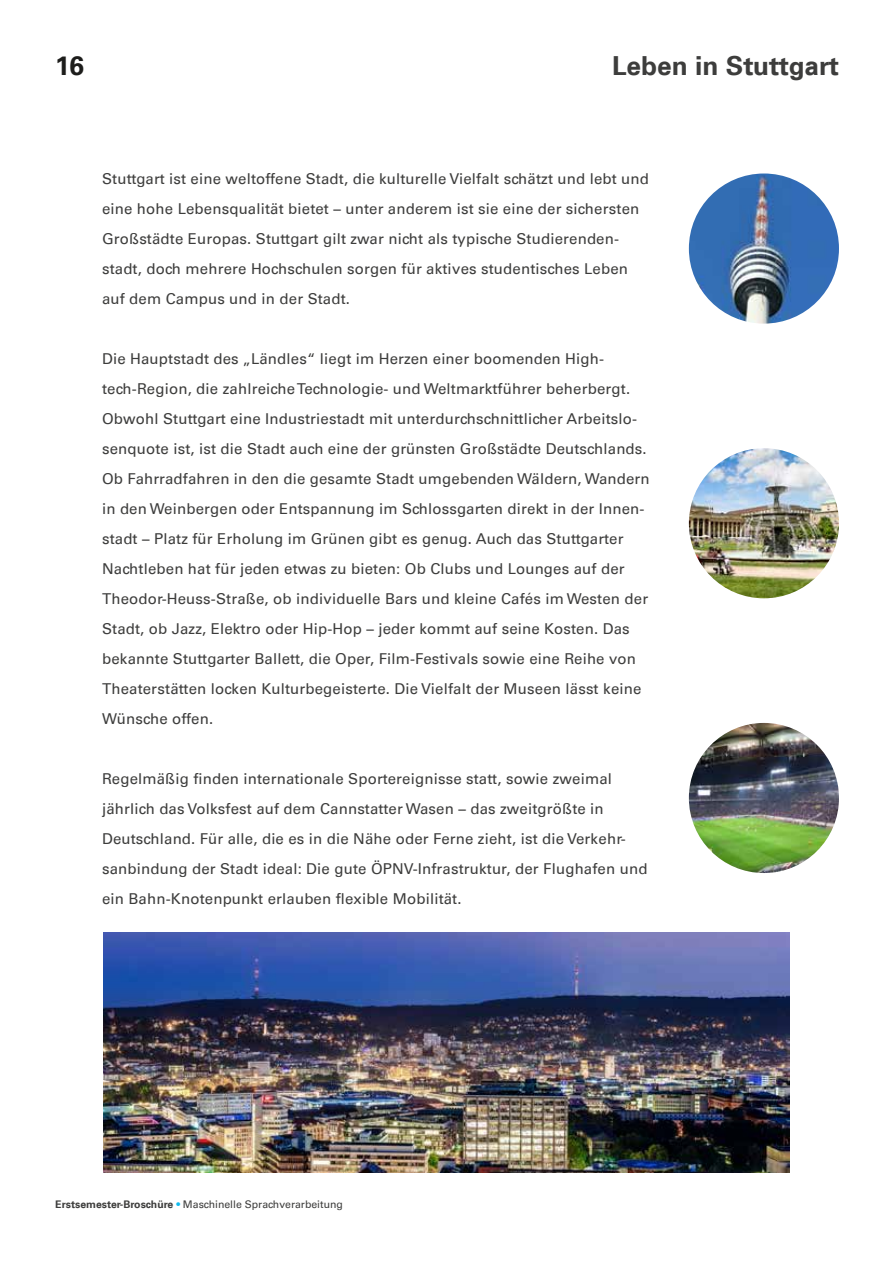
<style>
.page{position:relative;width:893px;height:1263px;background:#fff}
.page>*{position:absolute;margin:0;border:0;box-sizing:border-box;transform-origin:0 0}
.t1{font:26.25px "Universfor Uni S65 Bd";color:#3d3d3c}
.t2{font:26.25px "Universfor Uni S65 Bd";color:#1d1d1b}
.t3{font:15px/30px "Universfor Uni S55 Rm";letter-spacing:.01em;color:#3d3d3c}
.t4{font:10.5px "Universfor Uni S55 Rm";color:#3d3d3c}
.s1{font-family:"Universfor Uni S65 Bd"}
.s2{color:#10bbef}
</style>
<div class="page">
<img style="left:689px;top:448px;width:150px;height:150px;border-radius:75px">
<img style="left:103px;top:932px;width:687px;height:241px">
<img style="left:689px;top:173px;width:150px;height:151px;border-radius:75px">
<img style="left:689px;top:723px;width:150px;height:150px;border-radius:75px">
<h1 class="t2" style="left:55px;top:47px;width:31px">16</h1>
<h1 class="t1" style="left:612px;top:47px;width:228px">Leben in Stuttgart</h1>
<p class="t3" style="left:102px;top:163px;width:549px">Stuttgart ist eine weltoffene Stadt, die kulturelle Vielfalt schätzt und lebt und eine hohe Lebensqualität bietet – unter anderem ist sie eine der sichersten Großstädte Europas. Stuttgart gilt zwar nicht als typische Studierenden&shy;stadt, doch mehrere Hochschulen sorgen für aktives studentisches Leben auf dem Campus und in der Stadt.</p>
<p class="t3" style="left:102px;top:343px;width:549px">Die Hauptstadt des „Ländles“ liegt im Herzen einer boomenden High&shy;tech-Region, die zahlreiche Technologie- und Weltmarktführer beherbergt.<br>Obwohl Stuttgart eine Industriestadt mit unterdurchschnittlicher Arbeitslo&shy;senquote ist, ist die Stadt auch eine der grünsten Großstädte Deutschlands.<br>Ob Fahrradfahren in den die gesamte Stadt umgebenden Wäldern, Wandern in den Weinbergen oder Entspannung im Schlossgarten direkt in der Innen&shy;stadt – Platz für Erholung im Grünen gibt es genug. Auch das Stuttgarter Nachtleben hat für jeden etwas zu bieten: Ob Clubs und Lounges auf der Theodor-Heuss-Straße, ob individuelle Bars und kleine Cafés im Westen der Stadt, ob Jazz, Elektro oder Hip-Hop – jeder kommt auf seine Kosten. Das bekannte Stuttgarter Ballett, die Oper, Film-Festivals sowie eine Reihe von Theaterstätten locken Kulturbegeisterte. Die Vielfalt der Museen lässt keine Wünsche offen.</p>
<p class="t3" style="left:102px;top:763px;width:547px">Regelmäßig finden internationale Sportereignisse statt, sowie zweimal jährlich das Volksfest auf dem Cannstatter Wasen – das zweitgrößte in Deutschland. Für alle, die es in die Nähe oder Ferne zieht, ist die Verkehr&shy;sanbindung der Stadt ideal: Die gute ÖPNV-Infrastruktur, der Flughafen und ein Bahn-Knotenpunkt erlauben flexible Mobilität.</p>
<p class="t4" style="left:55px;top:1197px;width:289px"><span class="s1">Erstsemester-Broschüre</span> <span class="s2">•</span> Maschinelle Sprachverarbeitung</p>
</div>
